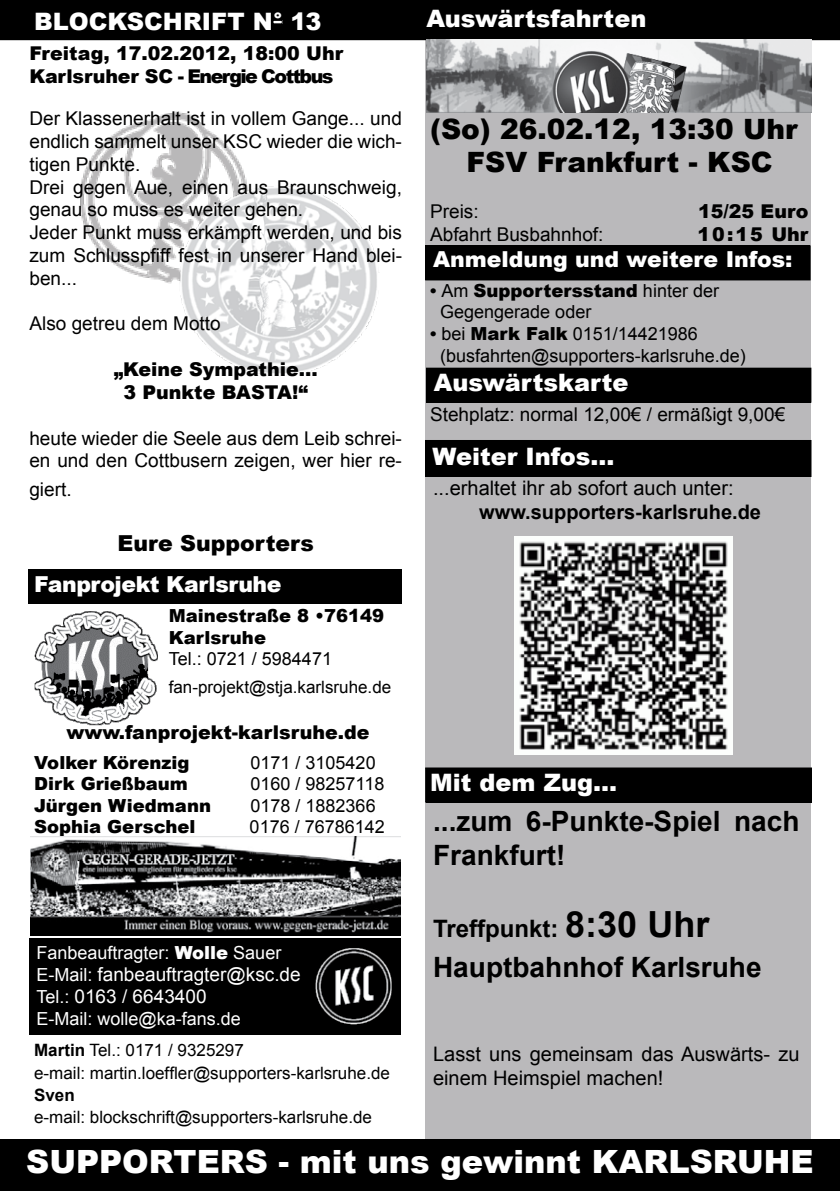
<style>
.page{position:relative;width:840px;height:1191px;background:#fff}
.page>*{position:absolute;margin:0;border:0;box-sizing:border-box;transform-origin:0 0}
.t1{font:900 32px "Arial";color:#fff}
.t2{font:700 28px/33.6px "Arial";color:#000}
.t3{font:900 28px/33.6px "Arial";color:#000;text-align:center}
.t4{font:900 24px "Arial";color:#fff}
.t5{font:700 24px "Arial";color:#000}
.t6{font:900 22px "Arial";color:#fff}
.t7{font:900 22px "Arial";letter-spacing:-.02em;color:#fff}
.t8{font:900 22px "Arial";color:#000}
.t9{font:20px/24px "Arial";color:#000}
.t10{font:700 20px "Arial";color:#000}
.t11{font:19px/22.8px "Arial";color:#000}
.t12{font:900 19px/22.8px "Arial";color:#000}
.t13{font:19px/22px "Arial";color:#fff}
.t14{font:18px/21.6px "Arial";color:#000}
.t15{font:900 18px/21.6px "Arial";color:#000}
.t16{font:18px "Arial";color:#fff}
.t17{font:17px/22px "Arial";color:#000}
.t18{font:700 17px "Arial";color:#000}
.s1{font-weight:900}
.s2{font-size:18px}
.s3{font-weight:700}
.s4{font-size:36px}
</style>
<div class="page">
<div style="left:425px;top:0;width:385px;height:1177px;background:#bab9bb"></div>
<div style="left:0;top:1140px;width:839px;height:51px;background:#000"></div>
<svg style="left:839px;top:1140px;width:1px;height:51px"></svg>
<div style="left:0;top:0;width:839px;height:40px;background:#000"></div>
<div style="left:0;top:0;width:839px;height:40px;border:1px solid #000"></div>
<div style="left:29px;top:937px;width:371px;height:97px;background:#000"></div>
<img style="left:315px;top:948px;width:77px;height:77px">
<svg style="left:273px;top:20px;width:9px;height:4px"></svg>
<img style="left:80px;top:111px;width:167px;height:173px">
<img style="left:179px;top:184px;width:200px;height:191px">
<div style="left:29px;top:569px;width:373px;height:34px;background:#000"></div>
<img style="left:34px;top:611px;width:123px;height:115px">
<img style="left:30px;top:836px;width:370px;height:99px">
<div style="left:425px;top:768px;width:386px;height:34px;background:#000"></div>
<div style="left:425px;top:246px;width:384px;height:34px;background:#000"></div>
<div style="left:426px;top:368px;width:384px;height:34px;background:#000"></div>
<div style="left:425px;top:440px;width:385px;height:36px;background:#000"></div>
<img style="left:426px;top:40px;width:385px;height:72px">
<img style="left:514px;top:537px;width:217px;height:217px">
<p class="t4" style="left:34px;top:4px;width:289px">BLOCKSCHRIFT N° 13</p>
<p class="t12" style="left:29px;top:42px;width:315px">Freitag, 17.02.2012, 18:00 Uhr<br>Karlsruher SC - Energie Cottbus</p>
<p class="t11" style="left:29px;top:107px;width:374px">Der Klassenerhalt ist in vollem Gange... und endlich sammelt unser KSC wieder die wich&shy;tigen Punkte.<br>Drei gegen Aue, einen aus Braunschweig, genau so muss es weiter gehen.<br>Jeder Punkt muss erkämpft werden, und bis zum Schlusspfiff fest in unserer Hand blei&shy;ben...</p>
<p class="t11" style="left:29px;top:312px;width:193px">Also getreu dem Motto</p>
<p class="t12" style="left:114px;top:357px;width:205px;text-align:center">„Keine Sympathie...<br>3 Punkte BASTA!“</p>
<p class="t11" style="left:29px;top:426px;width:374px">heute wieder die Seele aus dem Leib schrei&shy;en und den Cottbusern zeigen, wer hier re-</p>
<p class="t11" style="left:29px;top:478px;width:44px">giert.</p>
<p class="t8" style="left:117px;top:527px;width:198px">Eure Supporters</p>
<p class="t7" style="left:34px;top:568px;width:249px">Fanprojekt Karlsruhe</p>
<p class="t15" style="left:169px;top:604px;width:217px">Mainestraße 8 •76149<br>Karlsruhe</p>
<p class="t14" style="left:169px;top:648px;width:165px">Tel.: 0721 / 5984471</p>
<p class="t17" style="left:169px;top:676px;width:224px">fan-projekt@stja.karlsruhe.de</p>
<p class="t12" style="left:66px;top:720px;width:304px">www.fanprojekt-karlsruhe.de</p>
<p class="t15" style="left:34px;top:750px;width:157px">Volker Körenzig</p>
<p class="t14" style="left:250px;top:751px;width:127px">0171 / 3105420</p>
<p class="t15" style="left:34px;top:772px;width:155px">Dirk Grießbaum</p>
<p class="t14" style="left:250px;top:773px;width:135px">0160 / 98257118</p>
<p class="t15" style="left:34px;top:794px;width:178px">Jürgen Wiedmann</p>
<p class="t14" style="left:250px;top:795px;width:127px">0178 / 1882366</p>
<p class="t15" style="left:34px;top:815px;width:163px">Sophia Gerschel</p>
<p class="t14" style="left:249px;top:816px;width:137px">0176 / 76786142</p>
<p class="t16" style="left:36px;top:940px;width:246px">Fanbeauftragter: <span class="s1">Wolle</span> Sauer</p>
<p class="t13" style="left:36px;top:963px;width:266px"><span class="s2">E-Mail:</span> fanbeauftragter@ksc.de<br><span class="s2">Tel.:</span> 0163 / 6643400</p>
<p class="t16" style="left:36px;top:1006px;width:206px">E-Mail: wolle@ka-fans.de</p>
<p class="t17" style="left:34px;top:1039px;width:357px"><span class="s3">Martin</span> Tel.: 0171 / 9325297<br>e-mail: martin.loeffler@supporters-karlsruhe.de</p>
<p class="t18" style="left:34px;top:1083px;width:42px">Sven</p>
<p class="t17" style="left:34px;top:1105px;width:339px">e-mail: blockschrift@supporters-karlsruhe.de</p>
<p class="t4" style="left:426px;top:1px;width:221px">Auswärtsfahrten</p>
<h2 class="t3" style="left:430px;top:111px;width:369px">(So) 26.02.12, 13:30 Uhr<br>FSV Frankfurt - KSC</h2>
<p class="t11" style="left:430px;top:200px;width:50px">Preis:</p>
<p class="t12" style="left:697px;top:199px;width:112px">15/25 Euro</p>
<p class="t11" style="left:430px;top:223px;width:175px">Abfahrt Busbahnhof:</p>
<p class="t12" style="left:697px;top:222px;width:112px">10:15 Uhr</p>
<p class="t6" style="left:433px;top:243px;width:361px">Anmeldung und weitere Infos:</p>
<p class="t14" style="left:440px;top:280px;width:280px;text-indent:-10px"><span class="s3">•</span> Am <span class="s1">Supportersstand</span> hinter der<br>Gegengerade oder</p>
<p class="t14" style="left:440px;top:323px;width:307px;text-indent:-10px"><span class="s3">•</span> bei <span class="s1">Mark Falk</span> 0151/14421986 (busfahrten@supporters-karlsruhe.de)</p>
<p class="t4" style="left:433px;top:365px;width:196px">Auswärtskarte</p>
<p class="t11" style="left:430px;top:403px;width:356px">Stehplatz: normal 12,00€ / ermäßigt 9,00€</p>
<p class="t4" style="left:432px;top:439px;width:183px">Weiter Infos...</p>
<p class="t9" style="left:433px;top:476px;width:302px">...erhaltet ihr ab sofort auch unter:</p>
<p class="t10" style="left:479px;top:498px;width:283px">www.supporters-karlsruhe.de</p>
<p class="t4" style="left:430px;top:765px;width:188px">Mit dem Zug...</p>
<h2 class="t2" style="left:433px;top:805px;width:367px">...zum 6-Punkte-Spiel nach<br>Frankfurt!</h2>
<p class="t5" style="left:433px;top:912px;width:278px">Treffpunkt: <span class="s4">8:30 Uhr</span></p>
<h2 class="t2" style="left:433px;top:951px;width:330px">Hauptbahnhof Karlsruhe</h2>
<p class="t9" style="left:433px;top:1042px;width:367px">Lasst uns gemeinsam das Auswärts- zu einem Heimspiel machen!</p>
<h1 class="t1" style="left:26px;top:1138px;width:788px">SUPPORTERS - mit uns gewinnt KARLSRUHE</h1>
</div>
